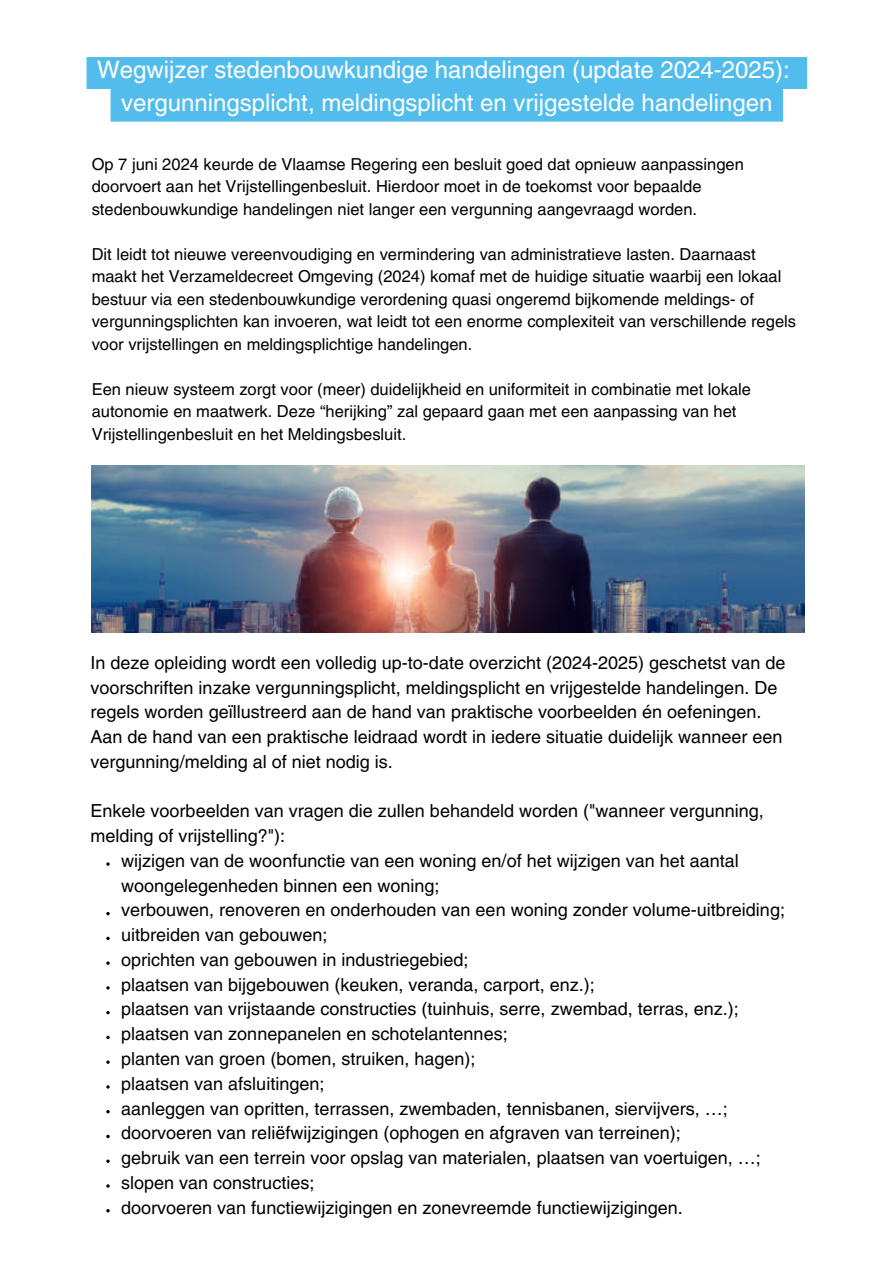
<style>
.page{position:relative;width:894px;height:1264px;background:#fff}
.page>*{position:absolute;margin:0;border:0;box-sizing:border-box;transform-origin:0 0}
.t1{font:24px/32.7px "Helvetica LT Pro";color:#fff;text-align:center}
.t2{font:18px/24.8px "Helvetica LT Pro";color:#000}
.t3{font:16.5px/22.5px "Helvetica LT Pro";color:#000}
</style>
<div class="page">
<img style="left:92px;top:465px;width:712px;height:167px">
<div style="left:86px;top:57px;width:720px;height:65px;background:#52bdec"></div>
<svg style="left:106px;top:912px;width:4px;height:3px"></svg>
<svg style="left:106px;top:936px;width:4px;height:4px"></svg>
<svg style="left:106px;top:986px;width:4px;height:3px"></svg>
<svg style="left:106px;top:1011px;width:4px;height:3px"></svg>
<svg style="left:106px;top:1035px;width:4px;height:4px"></svg>
<svg style="left:106px;top:1085px;width:4px;height:3px"></svg>
<svg style="left:106px;top:1110px;width:4px;height:3px"></svg>
<svg style="left:106px;top:1134px;width:4px;height:4px"></svg>
<svg style="left:106px;top:1184px;width:4px;height:3px"></svg>
<svg style="left:106px;top:1209px;width:4px;height:3px"></svg>
<p class="t1" style="left:97px;top:56px;width:694px">Wegwijzer stedenbouwkundige handelingen (update 2024-2025): vergunningsplicht, meldingsplicht en vrijgestelde handelingen</p>
<p class="t3" style="left:92px;top:154px;width:653px">Op 7 juni 2024 keurde de Vlaamse Regering een besluit goed dat opnieuw aanpassingen doorvoert aan het Vrijstellingenbesluit. Hierdoor moet in de toekomst voor bepaalde stedenbouwkundige handelingen niet langer een vergunning aangevraagd worden.</p>
<p class="t3" style="left:92px;top:244px;width:705px">Dit leidt tot nieuwe vereenvoudiging en vermindering van administratieve lasten. Daarnaast maakt het Verzameldecreet Omgeving (2024) komaf met de huidige situatie waarbij een lokaal bestuur via een stedenbouwkundige verordening quasi ongeremd bijkomende meldings- of vergunningsplichten kan invoeren, wat leidt tot een enorme complexiteit van verschillende regels voor vrijstellingen en meldingsplichtige handelingen.</p>
<p class="t3" style="left:92px;top:379px;width:660px">Een nieuw systeem zorgt voor (meer) duidelijkheid en uniformiteit in combinatie met lokale autonomie en maatwerk. Deze “herijking” zal gepaard gaan met een aanpassing van het<br>Vrijstellingenbesluit en het Meldingsbesluit.</p>
<p class="t2" style="left:90px;top:652px;width:696px">In deze opleiding wordt een volledig up-to-date overzicht (2024-2025) geschetst van de voorschriften inzake vergunningsplicht, meldingsplicht en vrijgestelde handelingen. De regels worden geïllustreerd aan de hand van praktische voorbeelden én oefeningen.</p>
<p class="t2" style="left:90px;top:726px;width:693px">Aan de hand van een praktische leidraad wordt in iedere situatie duidelijk wanneer een vergunning/melding al of niet nodig is.</p>
<p class="t2" style="left:90px;top:800px;width:674px">Enkele voorbeelden van vragen die zullen behandeld worden ("wanneer vergunning, melding of vrijstelling?"):</p>
<p class="t2" style="left:121px;top:850px;width:619px">wijzigen van de woonfunctie van een woning en/of het wijzigen van het aantal woongelegenheden binnen een woning;</p>
<p class="t2" style="left:121px;top:899px;width:665px">verbouwen, renoveren en onderhouden van een woning zonder volume-uitbreiding;</p>
<p class="t2" style="left:121px;top:924px;width:208px">uitbreiden van gebouwen;</p>
<p class="t2" style="left:121px;top:949px;width:349px">oprichten van gebouwen in industriegebied;</p>
<p class="t2" style="left:121px;top:973px;width:475px">plaatsen van bijgebouwen (keuken, veranda, carport, enz.);</p>
<p class="t2" style="left:121px;top:998px;width:619px">plaatsen van vrijstaande constructies (tuinhuis, serre, zwembad, terras, enz.);</p>
<p class="t2" style="left:121px;top:1023px;width:388px">plaatsen van zonnepanelen en schotelantennes;</p>
<p class="t2" style="left:121px;top:1048px;width:356px">planten van groen (bomen, struiken, hagen);</p>
<p class="t2" style="left:121px;top:1072px;width:205px">plaatsen van afsluitingen;</p>
<p class="t2" style="left:121px;top:1097px;width:608px">aanleggen van opritten, terrassen, zwembaden, tennisbanen, siervijvers, …;</p>
<p class="t2" style="left:121px;top:1122px;width:561px">doorvoeren van reliëfwijzigingen (ophogen en afgraven van terreinen);</p>
<p class="t2" style="left:121px;top:1147px;width:641px">gebruik van een terrein voor opslag van materialen, plaatsen van voertuigen, …;</p>
<p class="t2" style="left:121px;top:1171px;width:195px">slopen van constructies;</p>
<p class="t2" style="left:121px;top:1196px;width:563px">doorvoeren van functiewijzigingen en zonevreemde functiewijzigingen.</p>
</div>
